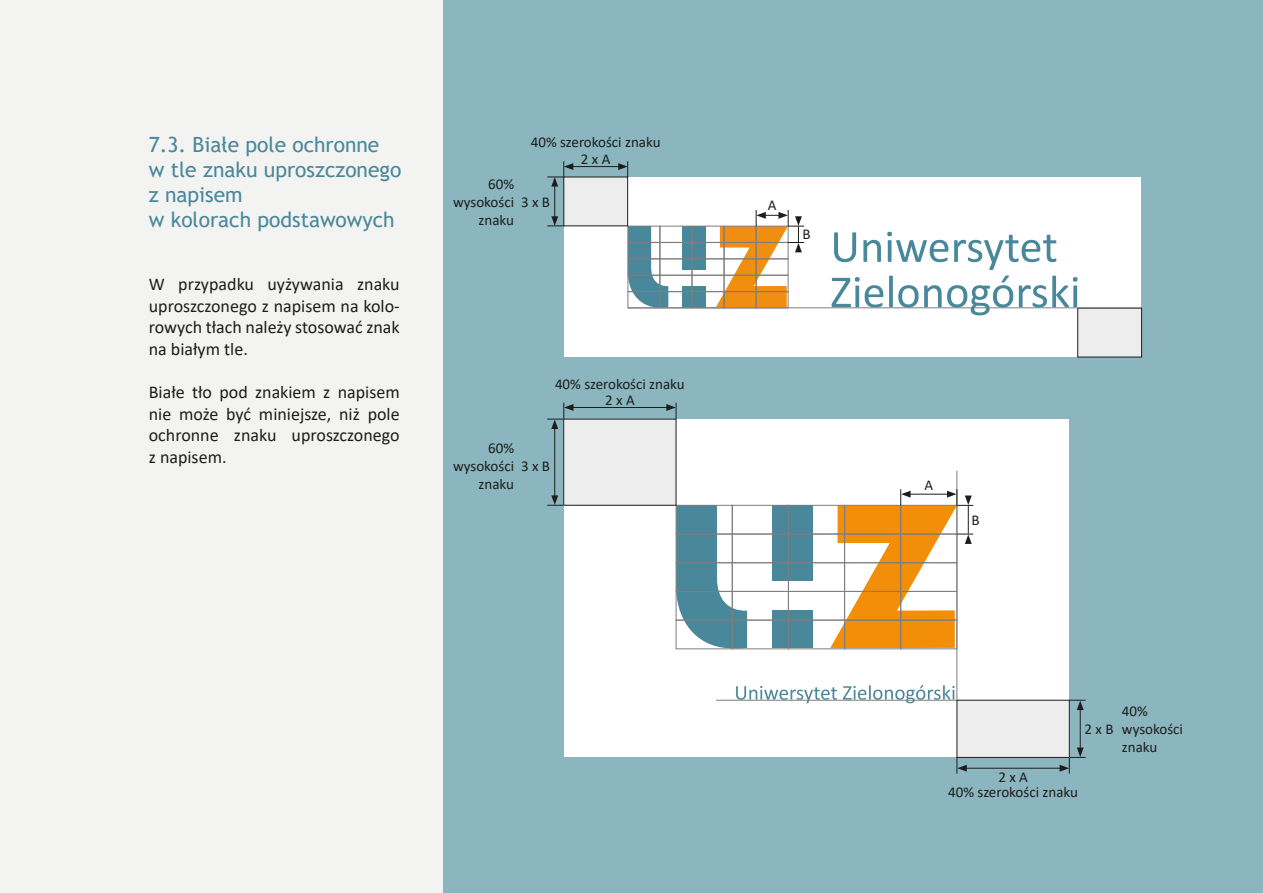
<style>
.page{position:relative;width:1263px;height:893px;background:#fff}
.page>*{position:absolute;margin:0;border:0;box-sizing:border-box;transform-origin:0 0}
.tytek{font:21px/25.2px "Trebuchet MS";color:#48889a}
.t1{font:18px/21.6px "Calibri";color:#1d1d1b;text-align:justify}
.t2{font:15px "Calibri";color:#1d1d1b}
</style>
<div class="page">
<div style="left:442px;top:0;width:821px;height:893px;background:#8bb6c0"></div>
<div style="left:564px;top:177px;width:577px;height:180px;background:#fff"></div>
<div style="left:0;top:0;width:442px;height:893px;background:#f3f3f2"></div>
<div style="left:682px;top:226px;width:24px;height:43px;background:#48889a"></div>
<div style="left:682px;top:286px;width:24px;height:21px;background:#48889a"></div>
<svg style="left:630px;top:228px;width:38px;height:78px"></svg>
<svg style="left:831px;top:232px;width:246px;height:83px"></svg>
<div style="left:628px;top:226px;width:32px;height:17px;border:1px solid #7e7e7e"></div>
<div style="left:628px;top:242px;width:32px;height:17px;border:1px solid #7e7e7e"></div>
<div style="left:628px;top:259px;width:32px;height:16px;border:1px solid #7e7e7e"></div>
<div style="left:628px;top:275px;width:32px;height:17px;border:1px solid #7e7e7e"></div>
<div style="left:628px;top:292px;width:32px;height:16px;border:1px solid #7e7e7e"></div>
<div style="left:660px;top:226px;width:32px;height:17px;border:1px solid #7e7e7e"></div>
<div style="left:660px;top:242px;width:32px;height:17px;border:1px solid #7e7e7e"></div>
<div style="left:660px;top:259px;width:32px;height:16px;border:1px solid #7e7e7e"></div>
<div style="left:660px;top:275px;width:32px;height:17px;border:1px solid #7e7e7e"></div>
<div style="left:660px;top:292px;width:32px;height:16px;border:1px solid #7e7e7e"></div>
<div style="left:692px;top:226px;width:32px;height:17px;border:1px solid #7e7e7e"></div>
<div style="left:692px;top:242px;width:32px;height:17px;border:1px solid #7e7e7e"></div>
<div style="left:692px;top:259px;width:32px;height:16px;border:1px solid #7e7e7e"></div>
<div style="left:692px;top:275px;width:32px;height:17px;border:1px solid #7e7e7e"></div>
<div style="left:692px;top:292px;width:32px;height:16px;border:1px solid #7e7e7e"></div>
<div style="left:724px;top:292px;width:32px;height:16px;border:1px solid #7e7e7e"></div>
<div style="left:756px;top:292px;width:32px;height:16px;border:1px solid #7e7e7e"></div>
<hr style="left:571px;top:166px;width:50px;height:1px;background:#1d1d1b">
<svg style="left:618px;top:161px;width:10px;height:16px"></svg>
<hr style="left:554px;top:184px;width:1px;height:35px;background:#1d1d1b">
<svg style="left:547px;top:216px;width:16px;height:10px"></svg>
<svg style="left:547px;top:161px;width:26px;height:26px"></svg>
<div style="left:564px;top:177px;width:64px;height:49px;background:#ededed"></div>
<div style="left:563px;top:177px;width:65px;height:49px;border:1px solid #1d1d1b"></div>
<div style="left:1078px;top:308px;width:63px;height:49px;background:#ededed"></div>
<div style="left:1077px;top:308px;width:65px;height:49px;border:1px solid #1d1d1b"></div>
<hr style="left:628px;top:308px;width:513px;height:1px;background:#7e7e7e">
<svg style="left:716px;top:210px;width:88px;height:97px"></svg>
<div style="left:564px;top:419px;width:505px;height:338px;background:#fff"></div>
<div style="left:772px;top:505px;width:40px;height:76px;background:#49879a"></div>
<div style="left:772px;top:611px;width:40px;height:37px;background:#49879a"></div>
<svg style="left:678px;top:507px;width:69px;height:140px"></svg>
<svg style="left:736px;top:686px;width:101px;height:17px"></svg>
<svg style="left:843px;top:685px;width:111px;height:18px"></svg>
<hr style="left:957px;top:471px;width:1px;height:229px;background:#7e7e7e">
<div style="left:676px;top:505px;width:56px;height:29px;border:1px solid #7e7e7e"></div>
<div style="left:676px;top:534px;width:56px;height:29px;border:1px solid #7e7e7e"></div>
<div style="left:676px;top:562px;width:56px;height:30px;border:1px solid #7e7e7e"></div>
<div style="left:676px;top:591px;width:56px;height:29px;border:1px solid #7e7e7e"></div>
<div style="left:676px;top:620px;width:56px;height:29px;border:1px solid #7e7e7e"></div>
<div style="left:732px;top:505px;width:57px;height:29px;border:1px solid #7e7e7e"></div>
<div style="left:732px;top:534px;width:57px;height:29px;border:1px solid #7e7e7e"></div>
<div style="left:732px;top:562px;width:57px;height:30px;border:1px solid #7e7e7e"></div>
<div style="left:732px;top:591px;width:57px;height:29px;border:1px solid #7e7e7e"></div>
<div style="left:732px;top:620px;width:57px;height:29px;border:1px solid #7e7e7e"></div>
<div style="left:788px;top:505px;width:57px;height:29px;border:1px solid #7e7e7e"></div>
<div style="left:788px;top:534px;width:57px;height:29px;border:1px solid #7e7e7e"></div>
<div style="left:788px;top:562px;width:57px;height:30px;border:1px solid #7e7e7e"></div>
<div style="left:788px;top:591px;width:57px;height:29px;border:1px solid #7e7e7e"></div>
<div style="left:788px;top:620px;width:57px;height:29px;border:1px solid #7e7e7e"></div>
<div style="left:844px;top:620px;width:57px;height:29px;border:1px solid #7e7e7e"></div>
<div style="left:900px;top:620px;width:57px;height:29px;border:1px solid #7e7e7e"></div>
<hr style="left:571px;top:407px;width:98px;height:1px;background:#1d1d1b">
<svg style="left:666px;top:403px;width:11px;height:16px"></svg>
<hr style="left:554px;top:427px;width:1px;height:71px;background:#1d1d1b">
<svg style="left:547px;top:495px;width:16px;height:11px"></svg>
<svg style="left:547px;top:403px;width:26px;height:26px"></svg>
<div style="left:564px;top:419px;width:112px;height:86px;background:#ededed"></div>
<div style="left:563px;top:419px;width:113px;height:87px;border:1px solid #1d1d1b"></div>
<hr style="left:964px;top:768px;width:98px;height:1px;background:#1d1d1b">
<svg style="left:956px;top:758px;width:11px;height:15px"></svg>
<hr style="left:1080px;top:708px;width:1px;height:42px;background:#1d1d1b">
<svg style="left:1059px;top:747px;width:26px;height:26px"></svg>
<hr style="left:716px;top:700px;width:240px;height:1px;background:#7e7e7e">
<div style="left:957px;top:700px;width:112px;height:57px;background:#ededed"></div>
<div style="left:956px;top:700px;width:114px;height:58px;border:1px solid #1d1d1b"></div>
<svg style="left:1069px;top:700px;width:16px;height:10px"></svg>
<svg style="left:830px;top:489px;width:143px;height:159px"></svg>
<p class="tytek" style="left:149px;top:131px;width:254px">7.3. Białe pole ochronne<br>w tle znaku uproszczonego z napisem<br>w kolorach podstawowych</p>
<p class="t1" style="left:149px;top:273px;width:252px">W przypadku uyżywania znaku uproszczonego z napisem na kolo&shy;rowych tłach należy stosować znak na białym tle.</p>
<p class="t1" style="left:149px;top:381px;width:252px">Białe tło pod znakiem z napisem nie może być miniejsze, niż pole ochronne znaku uproszczonego z napisem.</p>
<p class="t2" style="left:488px;top:174px;width:27px">60%</p>
<p class="t2" style="left:453px;top:192px;width:63px">wysokości</p>
<p class="t2" style="left:479px;top:210px;width:37px">znaku</p>
<p class="t2" style="left:531px;top:132px;width:131px">40% szerokości znaku</p>
<p class="t2" style="left:521px;top:192px;width:31px">3 x B</p>
<p class="t2" style="left:581px;top:149px;width:31px">2 x A</p>
<p class="t2" style="left:555px;top:373px;width:131px">40% szerokości znaku</p>
<p class="t2" style="left:605px;top:390px;width:31px">2 x A</p>
<p class="t2" style="left:488px;top:438px;width:27px">60%</p>
<p class="t2" style="left:453px;top:456px;width:63px">wysokości</p>
<p class="t2" style="left:479px;top:474px;width:37px">znaku</p>
<p class="t2" style="left:521px;top:456px;width:31px">3 x B</p>
<p class="t2" style="left:768px;top:194px;width:10px">A</p>
<p class="t2" style="left:802px;top:223px;width:10px">B</p>
<p class="t2" style="left:924px;top:474px;width:10px">A</p>
<p class="t2" style="left:971px;top:510px;width:10px">B</p>
<p class="t2" style="left:1084px;top:719px;width:31px">2 x B</p>
<p class="t2" style="left:998px;top:766px;width:31px">2 x A</p>
<p class="t2" style="left:948px;top:781px;width:131px">40% szerokości znaku</p>
<p class="t2" style="left:1122px;top:701px;width:27px">40%</p>
<p class="t2" style="left:1122px;top:719px;width:63px">wysokości</p>
<p class="t2" style="left:1122px;top:737px;width:37px">znaku</p>
</div>
